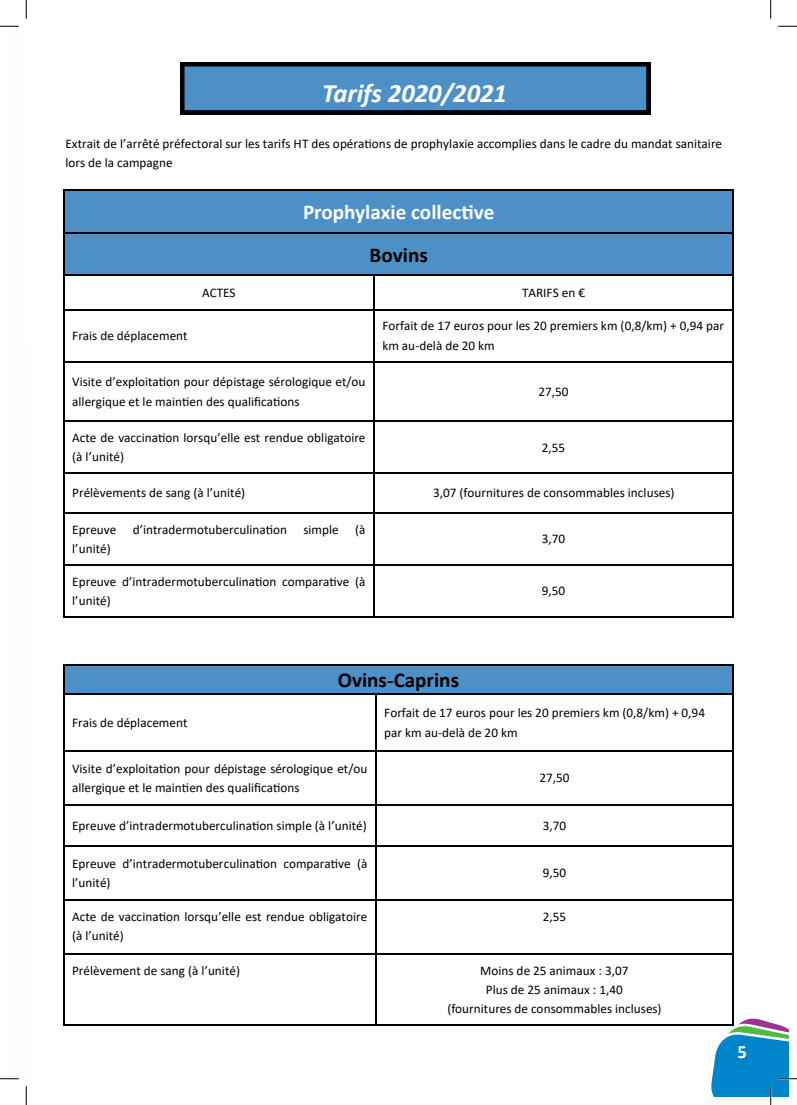
<style>
.page{position:relative;width:797px;height:1105px;background:#fff}
.page>*{position:absolute;margin:0;border:0;box-sizing:border-box;transform-origin:0 0}
.t1{font:italic 700 26.62px "Calibri";color:#fff}
.t2{font:700 21.12px "Calibri";color:#fff}
.t3{font:700 21.12px "Calibri";color:#000}
.t4{font:700 18.75px "Calibri";color:#fff}
.t5{font:13.25px/19.2px "Calibri";color:#000}
</style>
<div class="page">
<svg style="left:180px;top:63px;width:470px;height:51px;background:#4179a9"></svg>
<div style="left:63px;top:190px;width:671px;height:43px;background:#4d90c8"></div>
<div style="left:63px;top:233px;width:671px;height:42px;background:#4d90c8"></div>
<hr style="left:63px;top:190px;width:2px;height:43px;background:#000">
<hr style="left:732px;top:190px;width:2px;height:43px;background:#000">
<hr style="left:63px;top:233px;width:2px;height:383px;background:#000">
<hr style="left:732px;top:233px;width:2px;height:383px;background:#000">
<hr style="left:373px;top:276px;width:2px;height:340px;background:#000">
<hr style="left:63px;top:190px;width:671px;height:1px;background:#000">
<hr style="left:65px;top:232px;width:667px;height:2px;background:#000">
<hr style="left:65px;top:275px;width:667px;height:1px;background:#000">
<hr style="left:65px;top:309px;width:309px;height:1px;background:#000">
<hr style="left:374px;top:309px;width:358px;height:1px;background:#000">
<hr style="left:65px;top:361px;width:309px;height:1px;background:#000">
<hr style="left:374px;top:361px;width:358px;height:1px;background:#000">
<hr style="left:65px;top:420px;width:309px;height:2px;background:#000">
<hr style="left:374px;top:420px;width:358px;height:2px;background:#000">
<hr style="left:65px;top:472px;width:667px;height:2px;background:#000">
<hr style="left:65px;top:512px;width:667px;height:1px;background:#000">
<hr style="left:65px;top:564px;width:309px;height:1px;background:#000">
<hr style="left:374px;top:564px;width:358px;height:1px;background:#000">
<hr style="left:63px;top:616px;width:671px;height:1px;background:#000">
<div style="left:63px;top:664px;width:671px;height:30px;background:#4d90c8"></div>
<hr style="left:63px;top:664px;width:2px;height:30px;background:#000">
<hr style="left:732px;top:664px;width:2px;height:30px;background:#000">
<hr style="left:63px;top:694px;width:2px;height:330px;background:#000">
<hr style="left:375px;top:695px;width:2px;height:329px;background:#000">
<hr style="left:732px;top:694px;width:2px;height:330px;background:#000">
<hr style="left:63px;top:664px;width:671px;height:2px;background:#000">
<hr style="left:64px;top:693px;width:668px;height:2px;background:#000">
<hr style="left:64px;top:750px;width:668px;height:1px;background:#000">
<hr style="left:64px;top:804px;width:668px;height:1px;background:#000">
<hr style="left:64px;top:845px;width:668px;height:2px;background:#000">
<hr style="left:64px;top:899px;width:668px;height:1px;background:#000">
<hr style="left:64px;top:953px;width:312px;height:1px;background:#000">
<hr style="left:376px;top:953px;width:356px;height:1px;background:#000">
<hr style="left:63px;top:1024px;width:671px;height:2px;background:#000">
<svg style="left:0;top:25px;width:19px;height:2px"></svg>
<svg style="left:778px;top:25px;width:19px;height:2px"></svg>
<svg style="left:0;top:1078px;width:19px;height:1px"></svg>
<svg style="left:25px;top:0;width:2px;height:19px"></svg>
<svg style="left:25px;top:1086px;width:2px;height:19px"></svg>
<svg style="left:770px;top:0;width:1px;height:19px"></svg>
<svg style="left:711px;top:1018px;width:86px;height:87px"></svg>
<h1 class="t1" style="left:322px;top:74px;width:186px">Tarifs 2020/2021</h1>
<p class="t5" style="left:65px;top:134px;width:658px">Extrait de l’arrêté préfectoral sur les tarifs HT des opérations de prophylaxie accomplies dans le cadre du mandat sanitaire lors de la campagne</p>
<h2 class="t2" style="left:303px;top:197px;width:193px">Prophylaxie collective</h2>
<h2 class="t3" style="left:369px;top:240px;width:60px">Bovins</h2>
<p class="t5" style="left:202px;top:283px;width:35px">ACTES</p>
<p class="t5" style="left:522px;top:283px;width:64px">TARIFS en €</p>
<p class="t5" style="left:72px;top:326px;width:117px">Frais de déplacement</p>
<p class="t5" style="left:382px;top:316px;width:343px">Forfait de 17 euros pour les 20 premiers km (0,8/km) + 0,94 par km au-delà de 20 km</p>
<p class="t5" style="left:72px;top:372px;width:295px">Visite d’exploitation pour dépistage sérologique et/ou allergique et le maintien des qualifications</p>
<p class="t5" style="left:538px;top:381px;width:32px">27,50</p>
<p class="t5" style="left:72px;top:428px;width:295px">Acte de vaccination lorsqu’elle est rendue obligatoire (à l’unité)</p>
<p class="t5" style="left:542px;top:437px;width:25px">2,55</p>
<p class="t5" style="left:72px;top:483px;width:174px">Prélèvements de sang (à l’unité)</p>
<p class="t5" style="left:433px;top:483px;width:243px">3,07 (fournitures de consommables incluses)</p>
<p class="t5" style="left:72px;top:519px;width:295px">Epreuve d’intradermotuberculination simple (à l’unité)</p>
<p class="t5" style="left:542px;top:529px;width:25px">3,70</p>
<p class="t5" style="left:72px;top:571px;width:295px">Epreuve d’intradermotuberculination comparative (à l’unité)</p>
<p class="t5" style="left:542px;top:581px;width:25px">9,50</p>
<h2 class="t3" style="left:338px;top:665px;width:123px">Ovins-Caprins</h2>
<p class="t5" style="left:72px;top:713px;width:117px">Frais de déplacement</p>
<p class="t5" style="left:384px;top:703px;width:322px">Forfait de 17 euros pour les 20 premiers km (0,8/km) + 0,94 par km au-delà de 20 km</p>
<p class="t5" style="left:72px;top:758px;width:297px">Visite d’exploitation pour dépistage sérologique et/ou allergique et le maintien des qualifications</p>
<p class="t5" style="left:539px;top:768px;width:32px">27,50</p>
<p class="t5" style="left:72px;top:815px;width:296px">Epreuve d’intradermotuberculination simple (à l’unité)</p>
<p class="t5" style="left:543px;top:815px;width:25px">3,70</p>
<p class="t5" style="left:72px;top:853px;width:297px">Epreuve d’intradermotuberculination comparative (à l’unité)</p>
<p class="t5" style="left:543px;top:863px;width:25px">9,50</p>
<p class="t5" style="left:72px;top:906px;width:297px">Acte de vaccination lorsqu’elle est rendue obligatoire (à l’unité)</p>
<p class="t5" style="left:543px;top:906px;width:25px">2,55</p>
<p class="t5" style="left:72px;top:960px;width:169px">Prélèvement de sang (à l’unité)</p>
<p class="t5" style="left:447px;top:960px;width:216px;text-align:center">Moins de 25 animaux : 3,07<br>Plus de 25 animaux : 1,40<br>(fournitures de consommables incluses)</p>
<h3 class="t4" style="left:737px;top:1040px;width:11px">5</h3>
</div>
